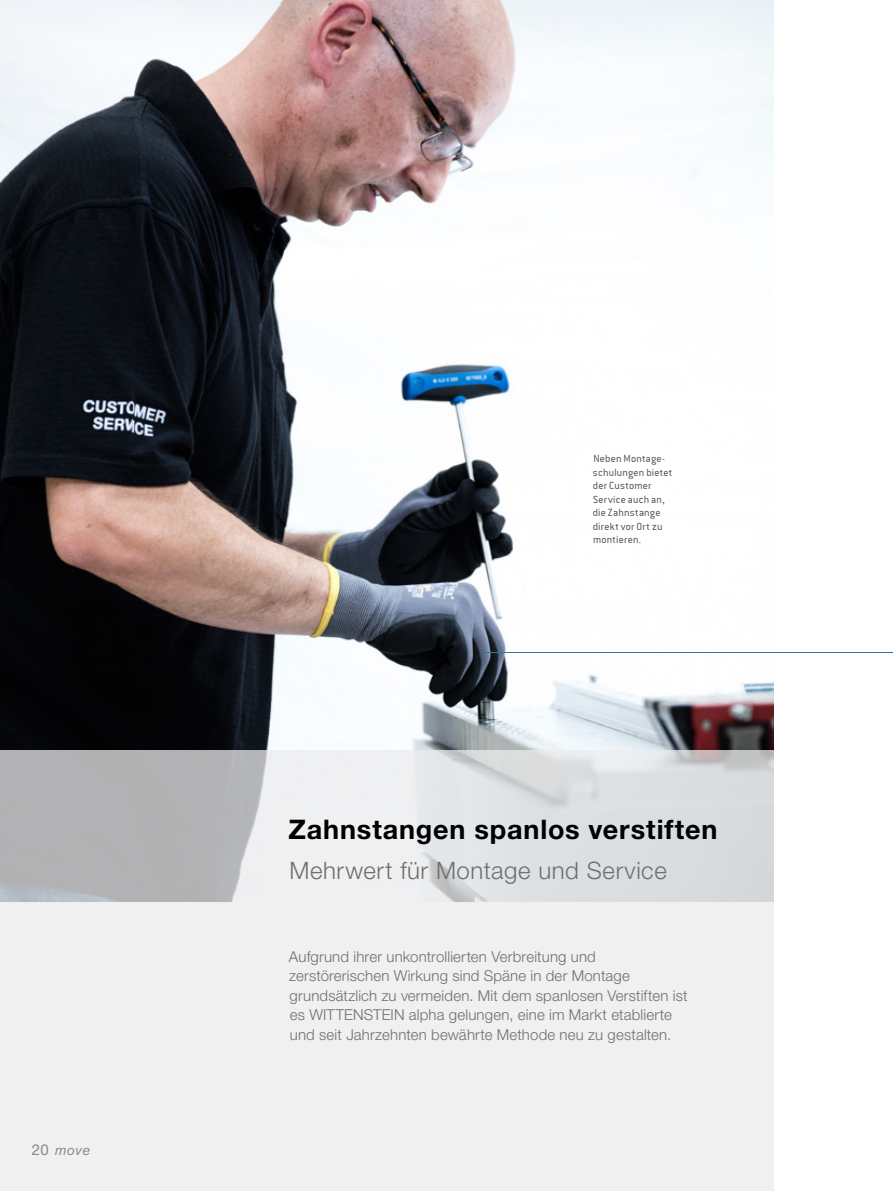
<style>
.page{position:relative;width:893px;height:1191px;background:#fff}
.page>*{position:absolute;margin:0;border:0;box-sizing:border-box;transform-origin:0 0}
.t1{font:700 27px "Helvetica Neue LT";letter-spacing:.03em;color:#000}
.t2{font:300 24px "Helvetica Neue LT";letter-spacing:.025em;color:#6f6f6e}
.t3{font:300 15px/19.5px "Helvetica Neue LT";letter-spacing:.01em;color:#6f6f6e}
.t4{font:italic 15px "Akzidenz Grotesk BQ";color:#878786}
.t5{font:11.25px/13.5px "Conduit ITCTT Light";letter-spacing:.02em;color:#494948}
.s1{font-family:"Helvetica Neue LT";font-style:normal}
</style>
<div class="page">
<img style="left:0;top:0;width:774px;height:750px">
<svg style="left:0;top:750px;width:774px;height:441px;fill:#f0f0f1"></svg>
<svg style="left:483px;top:652px;width:410px;height:37px"></svg>
<p class="t4" style="left:32px;top:1140px;width:59px"><span class="s1">20</span> move</p>
<p class="t5" style="left:593px;top:452px;width:81px">Neben Montage&shy;schulungen bietet der Customer<br>Service auch an, die Zahnstange direkt vor Ort zu montieren.</p>
<h1 class="t1" style="left:288px;top:813px;width:430px">Zahnstangen spanlos verstiften</h1>
<h2 class="t2" style="left:289px;top:856px;width:379px">Mehrwert für Montage und Service</h2>
<p class="t3" style="left:289px;top:946px;width:400px">Aufgrund ihrer unkontrollierten Verbreitung und zerstörerischen Wirkung sind Späne in der Montage grundsätzlich zu vermeiden. Mit dem spanlosen Verstiften ist es WITTENSTEIN alpha gelungen, eine im Markt etablierte und seit Jahrzehnten bewährte Methode neu zu gestalten.</p>
</div>
